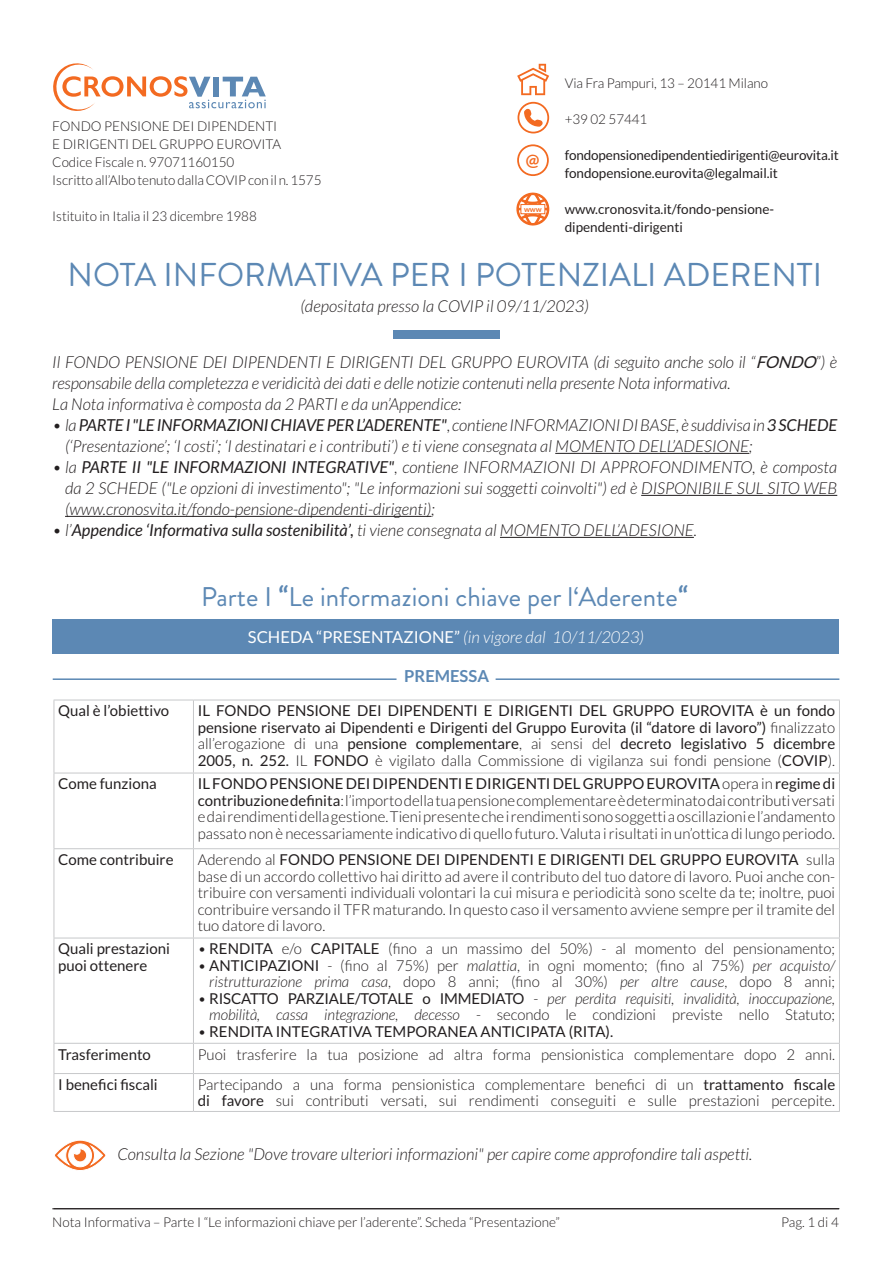
<style>
.page{position:relative;width:893px;height:1263px;background:#fff}
.page>*{position:absolute;margin:0;border:0;box-sizing:border-box;transform-origin:0 0}
.t1{font:33px "Brandon Grotesque";color:#5c88b4}
.t2{font:27px "Brandon Grotesque";color:#5c88b4}
.t3{font:italic 300 16.5px/21px "Lato";color:#231f20}
.Normale{font:italic 300 16.5px "Lato";color:#fff}
.Normale-2{font:700 16.5px "Lato";color:#5c88b4}
.t4{font:700 16.5px "Lato";color:#f36a21}
.t5{font:300 15px/16.5px "Lato";color:#231f20;text-align:justify}
.t6{font:15px/16.5px "Lato";color:#231f20;text-align:justify}
.t7{font:italic 300 15px/16.5px "Lato";letter-spacing:-.01em;color:#231f20;text-align:right}
.t8{font:300 13.5px "Lato";letter-spacing:-.005em;color:#231f20}
.t9{font:13.5px/18px "Lato";letter-spacing:-.005em;color:#231f20}
.t10{font:700 7.5px "Lato";color:#f36a21}
.s1{font-weight:400}
.s2{font-family:"Lato";font-weight:700}
.s3{font-weight:400;font-style:normal}
.s4{font-weight:300}
.s5{font-style:italic}
.s6{font-style:normal}
</style>
<div class="page">
<hr style="left:52px;top:1208px;width:787px;height:1px;background:#231f20">
<svg style="left:53px;top:63px;width:213px;height:48px"></svg>
<div style="left:53px;top:620px;width:786px;height:34px;background:#5c88b4"></div>
<svg style="left:516px;top:192px;width:34px;height:34px"></svg>
<svg style="left:517px;top:64px;width:32px;height:31px"></svg>
<svg style="left:524px;top:108px;width:20px;height:19px"></svg>
<div style="left:517px;top:102px;width:32px;height:31px;border:2px solid #f36a21;border-radius:50%"></div>
<div style="left:517px;top:144px;width:32px;height:32px;border:2px solid #f36a21;border-radius:50%"></div>
<div style="left:521px;top:205px;width:24px;height:9px;background:#fff"></div>
<div style="left:520px;top:204px;width:25px;height:10px;border:1px solid #f36a21"></div>
<div style="left:393px;top:331px;width:107px;height:8px;background:#5c88b4"></div>
<hr style="left:54px;top:700px;width:139px;height:1px;background:#c7c8ca">
<hr style="left:54px;top:700px;width:1px;height:73px;background:#c7c8ca">
<hr style="left:193px;top:700px;width:647px;height:1px;background:#c7c8ca">
<hr style="left:193px;top:700px;width:1px;height:73px;background:#c7c8ca">
<hr style="left:839px;top:700px;width:1px;height:73px;background:#c7c8ca">
<hr style="left:54px;top:773px;width:139px;height:1px;background:#c7c8ca">
<hr style="left:54px;top:773px;width:1px;height:75px;background:#c7c8ca">
<hr style="left:193px;top:773px;width:647px;height:1px;background:#c7c8ca">
<hr style="left:193px;top:773px;width:1px;height:75px;background:#c7c8ca">
<hr style="left:839px;top:773px;width:1px;height:75px;background:#c7c8ca">
<hr style="left:54px;top:848px;width:139px;height:1px;background:#c7c8ca">
<hr style="left:54px;top:849px;width:1px;height:89px;background:#c7c8ca">
<hr style="left:193px;top:848px;width:647px;height:1px;background:#c7c8ca">
<hr style="left:193px;top:849px;width:1px;height:89px;background:#c7c8ca">
<hr style="left:839px;top:849px;width:1px;height:89px;background:#c7c8ca">
<hr style="left:54px;top:938px;width:139px;height:1px;background:#c7c8ca">
<hr style="left:54px;top:938px;width:1px;height:105px;background:#c7c8ca">
<hr style="left:193px;top:938px;width:647px;height:1px;background:#c7c8ca">
<hr style="left:193px;top:938px;width:1px;height:105px;background:#c7c8ca">
<hr style="left:839px;top:938px;width:1px;height:105px;background:#c7c8ca">
<hr style="left:54px;top:1043px;width:139px;height:1px;background:#c7c8ca">
<svg style="left:54px;top:1044px;width:1px;height:29px"></svg>
<hr style="left:193px;top:1043px;width:647px;height:1px;background:#c7c8ca">
<svg style="left:193px;top:1044px;width:1px;height:29px"></svg>
<svg style="left:839px;top:1044px;width:1px;height:29px"></svg>
<hr style="left:54px;top:1073px;width:139px;height:1px;background:#c7c8ca">
<hr style="left:54px;top:1074px;width:1px;height:37px;background:#c7c8ca">
<hr style="left:193px;top:1073px;width:647px;height:1px;background:#c7c8ca">
<hr style="left:193px;top:1074px;width:1px;height:37px;background:#c7c8ca">
<hr style="left:839px;top:1074px;width:1px;height:37px;background:#c7c8ca">
<hr style="left:54px;top:1111px;width:139px;height:1px;background:#c7c8ca">
<hr style="left:193px;top:1111px;width:647px;height:1px;background:#c7c8ca">
<svg style="left:55px;top:1140px;width:51px;height:31px"></svg>
<hr style="left:53px;top:678px;width:343px;height:2px;background:#5c88b4">
<hr style="left:496px;top:678px;width:343px;height:2px;background:#5c88b4">
<hr style="left:555px;top:453px;width:194px;height:1px;background:#231f20">
<hr style="left:641px;top:495px;width:196px;height:1px;background:#231f20">
<hr style="left:65px;top:516px;width:366px;height:1px;background:#231f20">
<hr style="left:500px;top:537px;width:194px;height:1px;background:#231f20">
<p class="t8" style="left:52px;top:119px;width:226px">FONDO PENSIONE DEI DIPENDENTI</p>
<p class="t8" style="left:52px;top:137px;width:230px">E DIRIGENTI DEL GRUPPO EUROVITA</p>
<p class="t8" style="left:52px;top:155px;width:183px">Codice Fiscale n. 97071160150</p>
<p class="t8" style="left:52px;top:173px;width:271px">Iscritto all’Albo tenuto dalla COVIP con il n. 1575</p>
<p class="t8" style="left:52px;top:209px;width:206px">Istituito in Italia il 23 dicembre 1988</p>
<p class="t4" style="left:526px;top:150px;width:15px">@</p>
<p class="t10" style="left:524px;top:205px;width:19px">www</p>
<p class="t8" style="left:565px;top:76px;width:205px">Via Fra Pampuri, 13 – 20141 Milano</p>
<p class="t8" style="left:565px;top:112px;width:84px">+39 02 57441</p>
<p class="t9" style="left:565px;top:146px;width:276px">fondopensionedipendentiedirigenti@eurovita.it</p>
<p class="t9" style="left:565px;top:164px;width:215px">fondopensione.eurovita@legalmail.it</p>
<p class="t9" style="left:565px;top:200px;width:211px">www.cronosvita.it/fondo-pensione&shy;dipendenti-dirigenti</p>
<p class="t1" style="left:68px;top:252px;width:756px">NOTA INFORMATIVA PER I POTENZIALI ADERENTI</p>
<p class="t3" style="left:301px;top:296px;width:290px">(depositata presso la COVIP il 09/11/2023)</p>
<p class="t3" style="left:52px;top:352px;width:786px">Il FONDO PENSIONE DEI DIPENDENTI E DIRIGENTI DEL GRUPPO EUROVITA (di seguito anche solo il “<span class="s1">FONDO</span>”) è responsabile della completezza e veridicità dei dati e delle notizie contenuti nella presente Nota informativa.</p>
<p class="t3" style="left:52px;top:394px;width:411px">La Nota informativa è composta da 2 PARTI e da un’Appendice:</p>
<p class="t3" style="left:65px;top:415px;width:774px;text-indent:-13px">• la <span class="s1">PARTE I "LE INFORMAZIONI CHIAVE PER L’ADERENTE"</span>, contiene INFORMAZIONI DI BASE, è suddivisa in <span class="s1">3 SCHEDE </span>(‘Presentazione’; ‘I costi’; ‘I destinatari e i contributi’) e ti viene consegnata al MOMENTO DELL’ADESIONE;</p>
<p class="t3" style="left:65px;top:457px;width:774px;text-align:justify;text-indent:-13px">• la <span class="s1">PARTE II "LE INFORMAZIONI INTEGRATIVE"</span>, contiene INFORMAZIONI DI APPROFONDIMENTO, è composta da 2 SCHEDE ("Le opzioni di investimento"; "Le informazioni sui soggetti coinvolti") ed è DISPONIBILE SUL SITO WEB (www.cronosvita.it/fondo-pensione-dipendenti-dirigenti);</p>
<p class="t3" style="left:52px;top:520px;width:646px">• l’<span class="s1">Appendice ‘Informativa sulla sostenibilità’,</span> ti viene consegnata al MOMENTO DELL’ADESIONE.</p>
<p class="t2" style="left:201px;top:578px;width:489px">Parte I <span class="s2">“</span>Le informazioni chiave per l‘Aderente<span class="s2">“</span></p>
<p class="Normale" style="left:248px;top:629px;width:398px"><span class="s3">SCHEDA “PRESENTAZIONE”</span> (in vigore dal 10/11/2023)</p>
<p class="Normale-2" style="left:404px;top:667px;width:86px">PREMESSA</p>
<p class="t6" style="left:58px;top:702px;width:113px">Qual è l’obiettivo</p>
<p class="t6" style="left:198px;top:702px;width:639px">IL FONDO PENSIONE DEI DIPENDENTI E DIRIGENTI DEL GRUPPO EUROVITA è un fondo pensione riservato ai Dipendenti e Dirigenti del Gruppo Eurovita (il “datore di lavoro”) <span class="s4">finalizzato all’erogazione di una</span> pensione complementare<span class="s4">, ai sensi del</span> decreto legislativo 5 dicembre 2005, n. 252. <span class="s4">IL</span> FONDO <span class="s4">è vigilato dalla Commissione di vigilanza sui fondi pensione (</span>COVIP<span class="s4">).</span></p>
<p class="t6" style="left:58px;top:775px;width:100px">Come funziona</p>
<p class="t5" style="left:198px;top:776px;width:639px"><span class="s1">IL FONDO PENSIONE DEI DIPENDENTI E DIRIGENTI DEL GRUPPO EUROVITA</span> opera in <span class="s1">regime di contribuzione definita</span>: l’importo della tua pensione complementare è determinato dai contributi versati e dai rendimenti della gestione. Tieni presente che i rendimenti sono soggetti a oscillazioni e l’andamento passato non è necessariamente indicativo di quello futuro. Valuta i risultati in un’ottica di lungo periodo.</p>
<p class="t6" style="left:58px;top:851px;width:117px">Come contribuire</p>
<p class="t5" style="left:198px;top:851px;width:639px">Aderendo al <span class="s1">FONDO PENSIONE DEI DIPENDENTI E DIRIGENTI DEL GRUPPO EUROVITA</span> sulla base di un accordo collettivo hai diritto ad avere il contributo del tuo datore di lavoro. Puoi anche con&shy;tribuire con versamenti individuali volontari la cui misura e periodicità sono scelte da te; inoltre, puoi contribuire versando il TFR maturando. In questo caso il versamento avviene sempre per il tramite del tuo datore di lavoro.</p>
<p class="t6" style="left:58px;top:940px;width:113px">Quali prestazioni puoi ottenere</p>
<p class="t5" style="left:198px;top:941px;width:639px">• <span class="s1">RENDITA</span> e/o <span class="s1">CAPITALE</span> (fino a un massimo del 50%) - al momento del pensionamento;</p>
<p class="t5" style="left:198px;top:957px;width:639px;text-align:right">• <span class="s1">ANTICIPAZIONI</span> - (fino al 75%) per <span class="s5">malattia</span>, in ogni momento; (fino al 75%) <span class="s5">per acquisto/ ristrutturazione prima casa</span>, dopo 8 anni; (fino al 30%) <span class="s5">per altre cause</span>, dopo 8 anni;</p>
<p class="t7" style="left:198px;top:991px;width:639px"><span class="s6">•</span> <span class="s3">RISCATTO PARZIALE/TOTALE o IMMEDIATO</span> <span class="s6">-</span> per perdita requisiti, invalidità, inoccupazione, mobilità, cassa integrazione, decesso <span class="s6">- secondo le condizioni previste nello Statuto;</span></p>
<p class="t6" style="left:198px;top:1023px;width:417px"><span class="s4">•</span> RENDITA INTEGRATIVA TEMPORANEA ANTICIPATA (RITA).</p>
<p class="t6" style="left:58px;top:1046px;width:94px">Trasferimento</p>
<p class="t5" style="left:198px;top:1046px;width:639px">Puoi trasferire la tua posizione ad altra forma pensionistica complementare dopo 2 anni.</p>
<p class="t6" style="left:58px;top:1076px;width:101px">I benefici fiscali</p>
<p class="t5" style="left:198px;top:1076px;width:639px">Partecipando a una forma pensionistica complementare benefici di un <span class="s1">trattamento fiscale di favore</span> sui contributi versati, sui rendimenti conseguiti e sulle prestazioni percepite.</p>
<p class="t3" style="left:117px;top:1144px;width:637px">Consulta la Sezione "Dove trovare ulteriori informazioni" per capire come approfondire tali aspetti.</p>
<p class="t8" style="left:52px;top:1215px;width:509px">Nota Informativa – Parte I “Le informazioni chiave per l’aderente”. Scheda “Presentazione”</p>
<p class="t8" style="left:781px;top:1215px;width:59px">Pag. 1 di 4</p>
</div>
